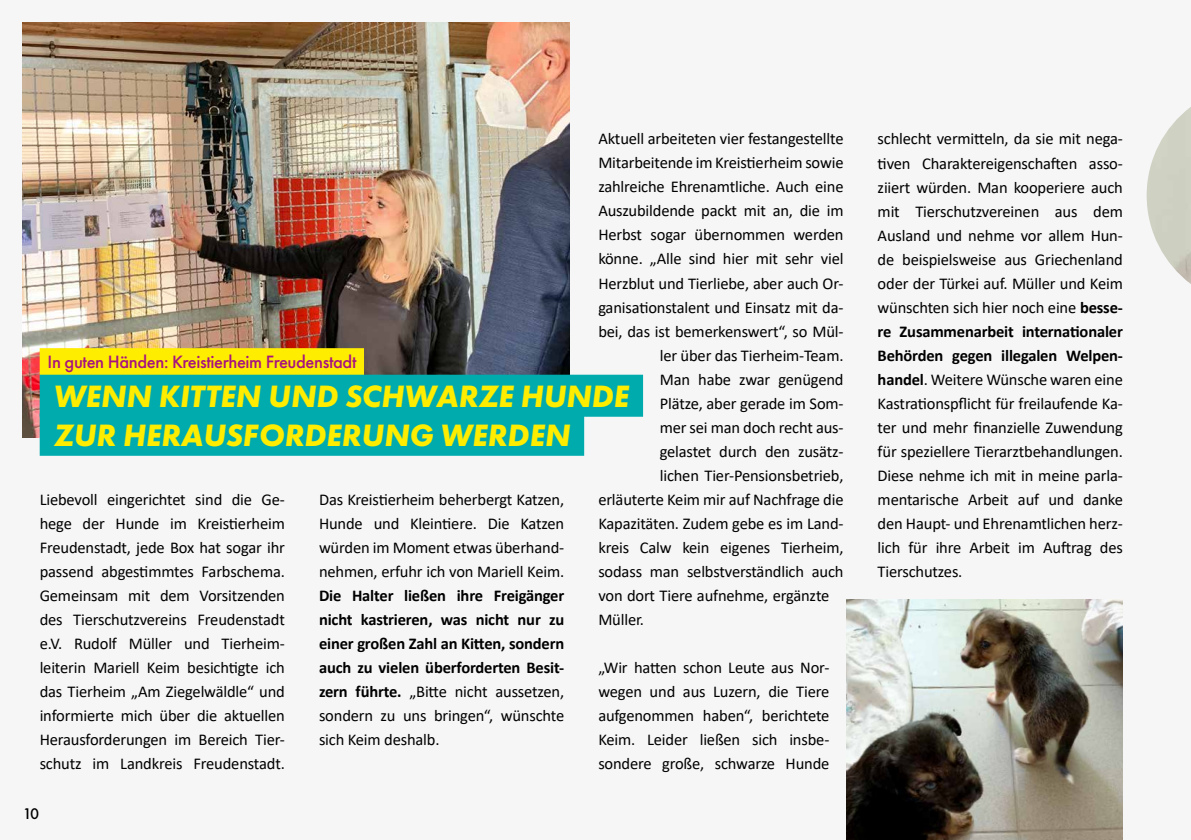
<style>
.page{position:relative;width:1191px;height:840px;background:#fff}
.page>*{position:absolute;margin:0;border:0;box-sizing:border-box;transform-origin:0 0}
.t1{font:italic 700 32px/39px "Futura PT";letter-spacing:-.005em;color:#ffed00}
.t2{font:500 18.4px "Futura PT";letter-spacing:-.02em;color:#a61380}
.t3{font:16.4px/24px "Calibri";letter-spacing:-.01em;color:#000;text-align:justify}
.t4{font:700 16.4px/24px "Calibri";letter-spacing:-.01em;color:#000;text-align:justify}
.t5{font:500 16px "Futura PT";color:#000}
.s1{font-weight:400}
.s2{font-weight:700}
</style>
<div class="page">
<img style="left:22px;top:22px;width:1169px;height:817px">
<p class="t3" style="left:598px;top:126px;width:247px">Aktuell arbeiteten vier festangestellte</p>
<p class="t3" style="left:598px;top:150px;width:247px">Mitarbeitende im Kreistierheim sowie</p>
<p class="t3" style="left:598px;top:174px;width:247px">zahlreiche Ehrenamtliche. Auch eine</p>
<p class="t3" style="left:598px;top:198px;width:247px">Auszubildende packt mit an, die im</p>
<p class="t3" style="left:598px;top:222px;width:247px">Herbst sogar übernommen werden</p>
<p class="t3" style="left:598px;top:246px;width:247px">könne. „Alle sind hier mit sehr viel</p>
<p class="t3" style="left:598px;top:270px;width:247px">Herzblut und Tierliebe, aber auch Or-</p>
<p class="t3" style="left:598px;top:294px;width:247px">ganisationstalent und Einsatz mit da-</p>
<p class="t3" style="left:598px;top:318px;width:247px">bei, das ist bemerkenswert“, so Mül-</p>
<p class="t3" style="left:660px;top:342px;width:185px">ler über das Tierheim-Team.</p>
<p class="t3" style="left:660px;top:366px;width:185px">Man habe zwar genügend</p>
<p class="t3" style="left:660px;top:390px;width:185px">Plätze, aber gerade im Som-</p>
<p class="t3" style="left:660px;top:414px;width:185px">mer sei man doch recht aus-</p>
<p class="t3" style="left:660px;top:438px;width:185px">gelastet durch den zusätz-</p>
<p class="t3" style="left:660px;top:462px;width:185px">lichen Tier-Pensionsbetrieb,</p>
<p class="t3" style="left:598px;top:486px;width:247px">erläuterte Keim mir auf Nachfrage die</p>
<p class="t3" style="left:598px;top:510px;width:247px">Kapazitäten. Zudem gebe es im Land-</p>
<p class="t3" style="left:598px;top:534px;width:247px">kreis Calw kein eigenes Tierheim,</p>
<p class="t3" style="left:598px;top:558px;width:247px">sodass man selbstverständlich auch</p>
<p class="t3" style="left:598px;top:582px;width:232px">von dort Tiere aufnehme, ergänzte</p>
<p class="t3" style="left:598px;top:606px;width:47px">Müller.</p>
<p class="t3" style="left:598px;top:654px;width:233px">„Wir hatten schon Leute aus Nor&shy;wegen und aus Luzern, die Tiere aufgenommen haben“, berichtete Keim. Leider ließen sich insbe&shy;sondere große, schwarze Hunde</p>
<p class="t2" style="left:48px;top:351px;width:310px">In guten Händen: Kreistierheim Freudenstadt</p>
<h1 class="t1" style="left:54px;top:376px;width:577px">WENN KITTEN UND SCHWARZE HUNDE<br>ZUR HERAUSFORDERUNG WERDEN</h1>
<p class="t3" style="left:40px;top:486px;width:247px">Liebevoll eingerichtet sind die Ge&shy;hege der Hunde im Kreistierheim Freudenstadt, jede Box hat sogar ihr passend abgestimmtes Farbschema.<br>Gemeinsam mit dem Vorsitzenden des Tierschutzvereins Freudenstadt e.V. Rudolf Müller und Tierheim&shy;leiterin Mariell Keim besichtigte ich das Tierheim „Am Ziegelwäldle“ und informierte mich über die aktuellen Herausforderungen im Bereich Tier&shy;schutz im Landkreis Freudenstadt.</p>
<p class="t3" style="left:319px;top:486px;width:247px">Das Kreistierheim beherbergt Katzen, Hunde und Kleintiere. Die Katzen würden im Moment etwas überhand&shy;nehmen, erfuhr ich von Mariell Keim.</p>
<p class="t4" style="left:319px;top:582px;width:247px">Die Halter ließen ihre Freigänger nicht kastrieren, was nicht nur zu einer großen Zahl an Kitten, sondern auch zu vielen überforderten Besit&shy;zern führte. <span class="s1">„Bitte nicht aussetzen, sondern zu uns bringen“, wünschte sich Keim deshalb.</span></p>
<p class="t5" style="left:23px;top:803px;width:18px">10</p>
<p class="t3" style="left:877px;top:126px;width:247px">schlecht vermitteln, da sie mit nega&shy;tiven Charaktereigenschaften asso&shy;ziiert würden. Man kooperiere auch mit Tierschutzvereinen aus dem Ausland und nehme vor allem Hun&shy;de beispielsweise aus Griechenland oder der Türkei auf. Müller und Keim wünschten sich hier noch eine <span class="s2">besse&shy;re Zusammenarbeit internationaler Behörden gegen illegalen Welpen&shy;handel</span>. Weitere Wünsche waren eine Kastrationspflicht für freilaufende Ka&shy;ter und mehr finanzielle Zuwendung für speziellere Tierarztbehandlungen.<br>Diese nehme ich mit in meine parla&shy;mentarische Arbeit auf und danke den Haupt- und Ehrenamtlichen herz&shy;lich für ihre Arbeit im Auftrag des Tierschutzes.</p>
</div>
